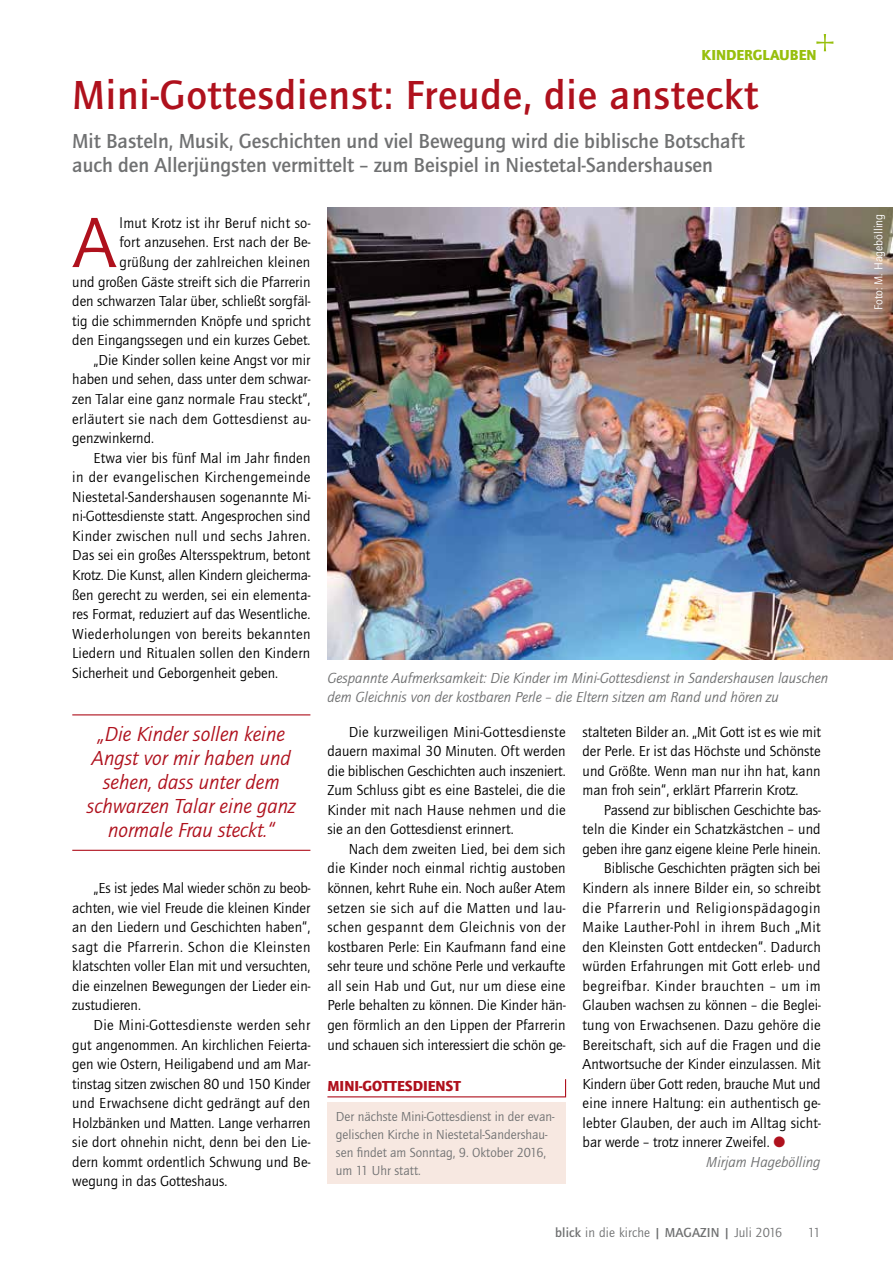
<style>
.page{position:relative;width:893px;height:1263px;background:#fff}
.page>*{position:absolute;margin:0;border:0;box-sizing:border-box;transform-origin:0 0}
.t1{font:73.65px "Quay Itc T";color:#af111d}
.t2{font:700 42px "Quay Itc T";letter-spacing:.02em;color:#af111d}
.t3{font:700 21px/24px "Quay Itc T";color:#707172}
.t4{font:italic 21px/24px "Quay Itc T";color:#af111d;text-align:center}
.t5{font:15px/19.5px "Quay Itc T";letter-spacing:.005em;color:#000;text-align:justify}
.t6{font:italic 15px/19.5px "Quay Itc T";color:#707172}
.t7{font:15px "Quay Itc T";letter-spacing:.025em;color:#000}
.t8{font:15px "Quay Itc T";letter-spacing:.03em;color:#000}
.t9{font:15px "Quay Itc T";letter-spacing:.04em;color:#000}
.t10{font:900 15px "Quay Itc T";color:#af111d}
.t11{font:900 15px "Quay Itc T";color:#97bf0d}
.t12{font:13.5px/18px "Quay Itc T";color:#707172}
.t13{font:12px "Quay Itc T";color:#fff}
.s1{color:#af111d}
.s2{font-weight:700}
</style>
<div class="page">
<hr style="left:72px;top:714px;width:238px;height:1px;background:#af111d">
<hr style="left:72px;top:850px;width:238px;height:1px;background:#af111d">
<img style="left:327px;top:208px;width:566px;height:451px">
<div style="left:327px;top:1102px;width:239px;height:81px;background:#f7e8e1"></div>
<svg style="left:565px;top:1079px;width:1px;height:18px"></svg>
<hr style="left:327px;top:1096px;width:238px;height:1px;background:#af111d">
<svg style="left:816px;top:34px;width:17px;height:17px"></svg>
<p class="t11" style="left:701px;top:46px;width:116px">KINDERGLAUBEN</p>
<h2 class="t2" style="left:72px;top:71px;width:687px">Mini-Gottesdienst: Freude, die ansteckt</h2>
<h3 class="t3" style="left:72px;top:129px;width:674px">Mit Basteln, Musik, Geschichten und viel Bewegung wird die biblische Botschaft auch den Allerjüngsten vermittelt – zum Beispiel in Niestetal-Sandershausen</h3>
<h1 class="t1" style="left:73px;top:200px;width:45px">A</h1>
<p class="t5" style="left:120px;top:213px;width:192px">lmut Krotz ist ihr Beruf nicht so-</p>
<p class="t5" style="left:120px;top:233px;width:192px">fort anzusehen. Erst nach der Be-</p>
<p class="t5" style="left:120px;top:252px;width:192px">grüßung der zahlreichen kleinen</p>
<p class="t5" style="left:72px;top:272px;width:240px">und großen Gäste streift sich die Pfarrerin</p>
<p class="t5" style="left:72px;top:291px;width:240px">den schwarzen Talar über, schließt sorgfäl-</p>
<p class="t5" style="left:72px;top:311px;width:240px">tig die schimmernden Knöpfe und spricht</p>
<p class="t5" style="left:72px;top:330px;width:240px">den Eingangssegen und ein kurzes Gebet.</p>
<p class="t5" style="left:94px;top:350px;width:218px">„Die Kinder sollen keine Angst vor mir</p>
<p class="t5" style="left:72px;top:369px;width:240px">haben und sehen, dass unter dem schwar-</p>
<p class="t5" style="left:72px;top:389px;width:240px">zen Talar eine ganz normale Frau steckt“,</p>
<p class="t5" style="left:72px;top:409px;width:240px">erläutert sie nach dem Gottesdienst au-</p>
<p class="t5" style="left:72px;top:428px;width:83px">genzwinkernd.</p>
<p class="t5" style="left:94px;top:448px;width:218px">Etwa vier bis fünf Mal im Jahr finden</p>
<p class="t8" style="left:72px;top:468px;width:240px">in der evangelischen Kirchengemeinde</p>
<p class="t5" style="left:72px;top:487px;width:240px">Niestetal-Sandershausen sogenannte Mi-</p>
<p class="t5" style="left:72px;top:506px;width:240px">ni-Gottesdienste statt. Angesprochen sind</p>
<p class="t7" style="left:72px;top:527px;width:240px">Kinder zwischen null und sechs Jahren.</p>
<p class="t5" style="left:72px;top:545px;width:240px">Das sei ein großes Altersspektrum, betont</p>
<p class="t5" style="left:72px;top:565px;width:240px">Krotz. Die Kunst, allen Kindern gleicherma-</p>
<p class="t5" style="left:72px;top:585px;width:240px">ßen gerecht zu werden, sei ein elementa-</p>
<p class="t5" style="left:72px;top:604px;width:240px">res Format, reduziert auf das Wesentliche.</p>
<p class="t7" style="left:72px;top:625px;width:240px">Wiederholungen von bereits bekannten</p>
<p class="t5" style="left:72px;top:643px;width:239px">Liedern und Ritualen sollen den Kindern</p>
<p class="t5" style="left:72px;top:663px;width:207px">Sicherheit und Geborgenheit geben.</p>
<h3 class="t4" style="left:87px;top:722px;width:210px">„Die Kinder sollen keine<br>Angst vor mir haben und sehen, dass unter dem schwarzen Talar eine ganz normale Frau steckt.“</h3>
<p class="t5" style="left:72px;top:878px;width:240px;text-indent:21px">„Es ist jedes Mal wieder schön zu beob&shy;achten, wie viel Freude die kleinen Kinder an den Liedern und Geschichten haben“, sagt die Pfarrerin. Schon die Kleinsten klatschten voller Elan mit und versuchten, die einzelnen Bewegungen der Lieder ein&shy;zustudieren.</p>
<p class="t5" style="left:72px;top:1015px;width:240px;text-indent:21px">Die Mini-Gottesdienste werden sehr gut angenommen. An kirchlichen Feierta&shy;gen wie Ostern, Heiligabend und am Mar&shy;tinstag sitzen zwischen 80 und 150 Kinder und Erwachsene dicht gedrängt auf den Holzbänken und Matten. Lange verharren sie dort ohnehin nicht, denn bei den Lie&shy;dern kommt ordentlich Schwung und Be&shy;wegung in das Gotteshaus.</p>
<p class="t6" style="left:327px;top:668px;width:502px">Gespannte Aufmerksamkeit: Die Kinder im Mini-Gottesdienst in Sandershausen lauschen dem Gleichnis von der kostbaren Perle – die Eltern sitzen am Rand und hören zu</p>
<p class="t5" style="left:327px;top:722px;width:240px;text-indent:21px">Die kurzweiligen Mini-Gottesdienste dauern maximal 30 Minuten. Oft werden die biblischen Geschichten auch inszeniert.<br>Zum Schluss gibt es eine Bastelei, die die Kinder mit nach Hause nehmen und die sie an den Gottesdienst erinnert.</p>
<p class="t5" style="left:327px;top:839px;width:240px;text-indent:21px">Nach dem zweiten Lied, bei dem sich die Kinder noch einmal richtig austoben können, kehrt Ruhe ein. Noch außer Atem setzen sie sich auf die Matten und lau&shy;schen gespannt dem Gleichnis von der kostbaren Perle: Ein Kaufmann fand eine sehr teure und schöne Perle und verkaufte all sein Hab und Gut, nur um diese eine Perle behalten zu können. Die Kinder hän&shy;gen förmlich an den Lippen der Pfarrerin und schauen sich interessiert die schön ge-</p>
<p class="t10" style="left:327px;top:1077px;width:135px">MINI-GOTTESDIENST</p>
<p class="t12" style="left:336px;top:1107px;width:220px">Der nächste Mini-Gottesdienst in der evan&shy;gelischen Kirche in Niestetal-Sandershau&shy;sen findet am Sonntag, 9. Oktober 2016, um 11 Uhr statt.</p>
<p class="t5" style="left:583px;top:722px;width:240px">stalteten Bilder an. „Mit Gott ist es wie mit der Perle. Er ist das Höchste und Schönste und Größte. Wenn man nur ihn hat, kann man froh sein“, erklärt Pfarrerin Krotz.</p>
<p class="t5" style="left:604px;top:800px;width:218px">Passend zur biblischen Geschichte bas-</p>
<p class="t5" style="left:583px;top:819px;width:240px">teln die Kinder ein Schatzkästchen – und</p>
<p class="t5" style="left:583px;top:839px;width:240px">geben ihre ganz eigene kleine Perle hinein.</p>
<p class="t5" style="left:604px;top:858px;width:218px">Biblische Geschichten prägten sich bei</p>
<p class="t5" style="left:583px;top:878px;width:240px">Kindern als innere Bilder ein, so schreibt</p>
<p class="t9" style="left:583px;top:899px;width:240px">die Pfarrerin und Religionspädagogin</p>
<p class="t8" style="left:583px;top:918px;width:240px">Maike Lauther-Pohl in ihrem Buch „Mit</p>
<p class="t5" style="left:583px;top:937px;width:240px">den Kleinsten Gott entdecken“. Dadurch</p>
<p class="t5" style="left:583px;top:956px;width:240px">würden Erfahrungen mit Gott erleb- und</p>
<p class="t9" style="left:583px;top:977px;width:240px">begreifbar. Kinder brauchten – um im</p>
<p class="t5" style="left:583px;top:995px;width:240px">Glauben wachsen zu können – die Beglei-</p>
<p class="t5" style="left:583px;top:1015px;width:240px">tung von Erwachsenen. Dazu gehöre die</p>
<p class="t5" style="left:583px;top:1034px;width:240px">Bereitschaft, sich auf die Fragen und die</p>
<p class="t5" style="left:583px;top:1054px;width:240px">Antwortsuche der Kinder einzulassen. Mit</p>
<p class="t5" style="left:583px;top:1074px;width:240px">Kindern über Gott reden, brauche Mut und</p>
<p class="t5" style="left:583px;top:1093px;width:239px">eine innere Haltung: ein authentisch ge-</p>
<p class="t5" style="left:583px;top:1113px;width:240px">lebter Glauben, der auch im Alltag sicht-</p>
<p class="t5" style="left:583px;top:1132px;width:204px">bar werde – trotz innerer Zweifel. <span class="s1">●</span></p>
<p class="t6" style="left:706px;top:1152px;width:116px">Mirjam Hagebölling</p>
<p class="t12" style="left:555px;top:1224px;width:229px"><span class="s2">blick</span> in die kirche <span class="s2">| MAGAZIN |</span> Juli 2016</p>
<p class="t12" style="left:808px;top:1224px;width:14px">11</p>
<p class="t13" style="left:871px;top:310px;width:98px;rotate:-90deg">Foto: M. Hagebölling</p>
</div>
